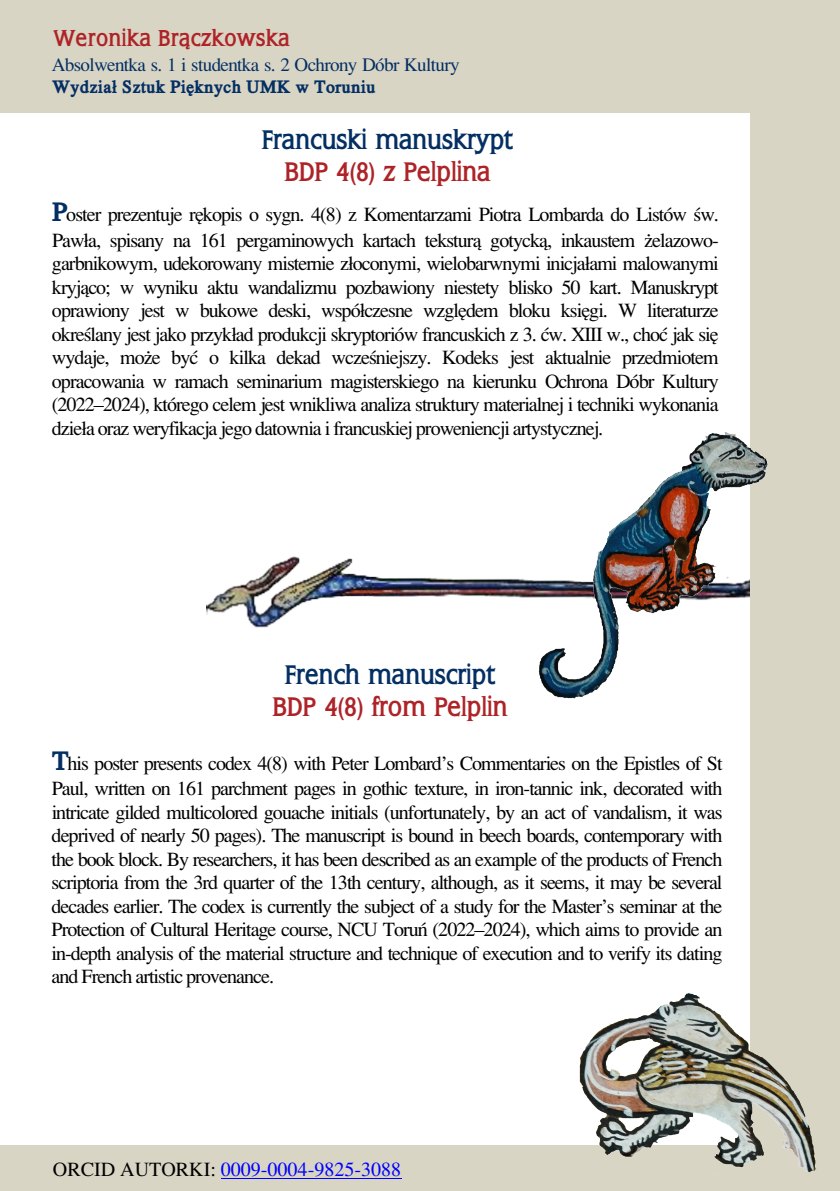
<style>
.page{position:relative;width:840px;height:1191px;background:#fff}
.page>*{position:absolute;margin:0;border:0;box-sizing:border-box;transform-origin:0 0}
.t1{font:700 28px "wof Falal";letter-spacing:-.025em;color:#042f63}
.t2{font:700 28px "wof Falal";letter-spacing:-.025em;color:#ae2327}
.t3{font:700 24px "wof Falal";color:#ae2327}
.t4{font:20px/23.4px "wof Chill";letter-spacing:-.05em;color:#000}
.t5{font:20px "wof Chill";color:#00f}
.t6{font:19px "wof Chill";letter-spacing:-.03em;color:#042f63}
.t7{font:700 19px "wof Chill";color:#042f63}
.s1{font-weight:700;font-size:28px;color:#042f63}
.s2{color:#000}
</style>
<div class="page">
<div style="left:0;top:0;width:839px;height:113px;background:#d9d5c5"></div>
<div style="left:0;top:1145px;width:839px;height:46px;background:#d9d5c5"></div>
<img style="left:206px;top:556px;width:331px;height:72px">
<div style="left:749px;top:37px;width:90px;height:1154px;background:#d9d5c5"></div>
<img style="left:537px;top:432px;width:231px;height:266px">
<img style="left:579px;top:987px;width:238px;height:186px">
<hr style="left:221px;top:1178px;width:180px;height:1px;background:#00f">
<p class="t3" style="left:53px;top:24px;width:238px">Weronika Brączkowska</p>
<p class="t7" style="left:52px;top:76px;width:325px">Wydział Sztuk Pięknych UMK w Toruniu</p>
<p class="t6" style="left:52px;top:54px;width:409px">Absolwentka s. 1 i studentka s. 2 Ochrony Dóbr Kultury</p>
<h1 class="t1" style="left:262px;top:124px;width:253px">Francuski manuskrypt</h1>
<h1 class="t2" style="left:284px;top:156px;width:208px">BDP 4(8) z Pelplina</h1>
<p class="t4" style="left:52px;top:202px;width:668px;line-height:25.4px"><span class="s1">P</span>oster prezentuje rękopis o sygn. 4(8) z Komentarzami Piotra Lombarda do Listów św.<br>Pawła, spisany na 161 pergaminowych kartach teksturą gotycką, inkaustem żelazowo-</p>
<p class="t4" style="left:52px;top:252px;width:668px;text-align:justify">garbnikowym, udekorowany misternie złoconymi, wielobarwnymi inicjałami malowanymi kryjąco; w wyniku aktu wandalizmu pozbawiony niestety blisko 50 kart. Manuskrypt oprawiony jest w bukowe deski, współczesne względem bloku księgi. W literaturze określany jest jako przykład produkcji skryptoriów francuskich z 3. ćw. XIII w., choć jak się wydaje, może być o kilka dekad wcześniejszy. Kodeks jest aktualnie przedmiotem opracowania w ramach seminarium magisterskiego na kierunku Ochrona Dóbr Kultury (2022–2024), którego celem jest wnikliwa analiza struktury materialnej i techniki wykonania dzieła oraz weryfikacja jego datownia i francuskiej proweniencji artystycznej.</p>
<h1 class="t1" style="left:285px;top:658px;width:212px">French manuscript</h1>
<h1 class="t2" style="left:272px;top:690px;width:236px">BDP 4(8) from Pelplin</h1>
<p class="t4" style="left:52px;top:750px;width:672px;line-height:25.4px"><span class="s1">T</span>his poster presents codex 4(8) with Peter Lombard’s Commentaries on the Epistles of St<br>Paul, written on 161 parchment pages in gothic texture, in iron-tannic ink, decorated with</p>
<p class="t4" style="left:51px;top:800px;width:672px;text-align:justify">intricate gilded multicolored gouache initials (unfortunately, by an act of vandalism, it was deprived of nearly 50 pages). The manuscript is bound in beech boards, contemporary with the book block. By researchers, it has been described as an example of the products of French scriptoria from the 3rd quarter of the 13th century, although, as it seems, it may be several decades earlier. The codex is currently the subject of a study for the Master’s seminar at the Protection of Cultural Heritage course, NCU Toruń (2022–2024), which aims to provide an in-depth analysis of the material structure and technique of execution and to verify its dating and French artistic provenance.</p>
<p class="t5" style="left:53px;top:1158px;width:349px"><span class="s2">ORCID AUTORKI:</span> 0009-0004-9825-3088</p>
</div>
